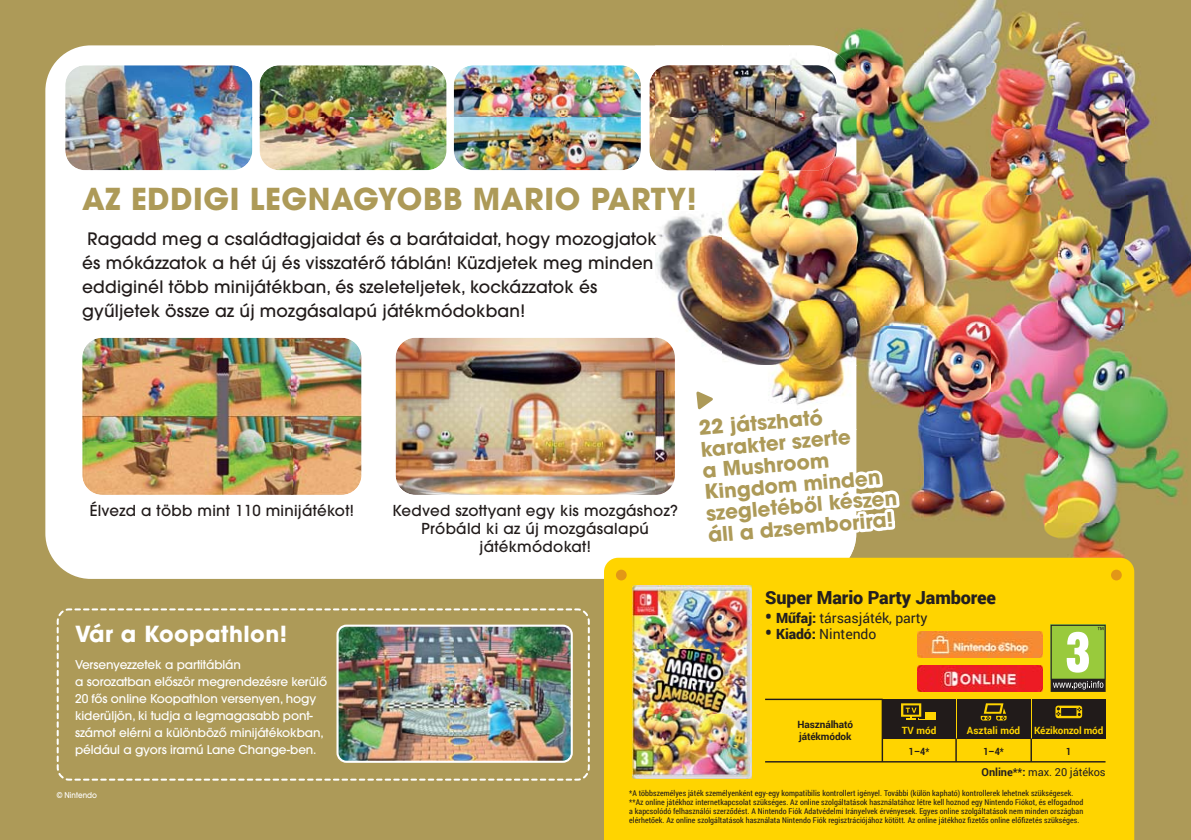
<style>
.page{position:relative;width:1191px;height:840px;background:#fff}
.page>*{position:absolute;margin:0;border:0;box-sizing:border-box;transform-origin:0 0}
.t1{font:700 30px "ITC Avant Garde Pro";letter-spacing:.02em;color:#ad9a58}
.t2{font:700 22px "ITC Avant Garde Pro";letter-spacing:.02em;color:#fff}
.t3{font:700 20px/21.6px "ITC Avant Garde Pro";color:#ad9a58}
.t4{font:900 18px "Roboto";letter-spacing:-.005em;color:#231f20}
.t5{font:500 17px/24px "ITC Avant Garde Pro";letter-spacing:.01em;color:#211b1a}
.t6{font:500 15px/18px "ITC Avant Garde Pro";letter-spacing:.02em;color:#211b1a;text-align:center}
.t7{font:14px "Roboto";letter-spacing:-.005em;color:#231f20}
.t8{font:500 12px/17px "ITC Avant Garde Pro";letter-spacing:-.01em;color:#fff}
.t9{font:11px "Roboto";letter-spacing:-.005em;color:#231f20}
.t10{font:700 10px "Roboto";letter-spacing:-.01em;color:#ffd400}
.t11{font:700 10px/12px "Roboto";letter-spacing:-.01em;color:#211b1a}
.t12{font:700 10px "Roboto";letter-spacing:-.01em;color:#211b1a;scale:.9 1}
.t13{font:8px/9px "Roboto Condensed";letter-spacing:.01em;color:#211b1a}
.t14{font:500 8px "ITC Avant Garde Pro";color:#fff;scale:.9 1}
.s1{font-weight:900;font-size:18px}
.s2{font-weight:900}
.s3{font-weight:700}
</style>
<div class="page">
<div style="left:0;top:0;width:1191px;height:839px;background:#ad9a58"></div>
<div style="left:45px;top:45px;width:811px;height:533px;background:#fff;border-radius:45px"></div>
<img style="left:65px;top:65px;width:187px;height:105px">
<img style="left:259px;top:65px;width:187px;height:105px">
<img style="left:454px;top:65px;width:187px;height:105px">
<img style="left:649px;top:72px;width:6px;height:92px">
<img style="left:82px;top:337px;width:279px;height:157px">
<img style="left:395px;top:337px;width:278px;height:157px">
<svg style="left:56px;top:608px;width:534px;height:173px"></svg>
<img style="left:337px;top:625px;width:235px;height:136px">
<div style="left:336px;top:624px;width:237px;height:138px;border:2px solid #fff;border-radius:9px"></div>
<img style="left:841px;top:0;width:285px;height:63px">
<img style="left:856px;top:63px;width:295px;height:66px">
<img style="left:856px;top:129px;width:335px;height:394px">
<img style="left:856px;top:523px;width:202px;height:15px">
<img style="left:1058px;top:523px;width:67px;height:34px">
<img style="left:1134px;top:570px;width:1px;height:19px">
<img style="left:722px;top:45px;width:67px;height:1px">
<img style="left:789px;top:45px;width:67px;height:320px">
<img style="left:655px;top:170px;width:67px;height:195px">
<img style="left:722px;top:170px;width:67px;height:195px">
<img style="left:673px;top:365px;width:176px;height:64px">
<img style="left:655px;top:429px;width:201px;height:128px">
<img style="left:655px;top:65px;width:181px;height:105px">
<div style="left:604px;top:557px;width:530px;height:282px;background:#ffd400"></div>
<div style="left:1111px;top:569px;width:10px;height:11px;background:#e29717;border-radius:50%"></div>
<div style="left:616px;top:569px;width:10px;height:11px;background:#e29717;border-radius:50%"></div>
<img style="left:632px;top:585px;width:119px;height:193px">
<svg style="left:696px;top:391px;width:17px;height:18px"></svg>
<svg style="left:1050px;top:624px;width:55px;height:67px;background:#96b35c"></svg>
<img style="left:917px;top:630px;width:125px;height:27px">
<img style="left:917px;top:664px;width:125px;height:27px">
<div style="left:881px;top:698px;width:74px;height:40px;background:#211b1a"></div>
<svg style="left:901px;top:703px;width:35px;height:16px"></svg>
<div style="left:956px;top:698px;width:74px;height:40px;background:#211b1a"></div>
<svg style="left:980px;top:703px;width:26px;height:17px"></svg>
<div style="left:1032px;top:698px;width:73px;height:40px;background:#211b1a"></div>
<svg style="left:1055px;top:705px;width:27px;height:12px"></svg>
<hr style="left:765px;top:760px;width:340px;height:2px;background:#211b1a">
<hr style="left:765px;top:698px;width:117px;height:1px;background:#211b1a">
<svg style="left:955px;top:738px;width:1px;height:23px"></svg>
<hr style="left:881px;top:699px;width:2px;height:62px;background:#211b1a">
<hr style="left:1030px;top:738px;width:2px;height:23px;background:#211b1a">
<h1 class="t1" style="left:82px;top:185px;width:616px">AZ EDDIGI LEGNAGYOBB MARIO PARTY!</h1>
<p class="t5" style="left:82px;top:228px;width:576px;text-indent:5px">Ragadd meg a családtagjaidat és a barátaidat, hogy mozogjatok és mókázzatok a hét új és visszatérő táblán! Küzdjetek meg minden eddiginél több minijátékban, és szeleteljetek, kockázzatok és gyűljetek össze az új mozgásalapú játékmódokban!</p>
<h3 class="t6" style="left:90px;top:502px;width:266px">Élvezd a több mint 110 minijátékot!</h3>
<h3 class="t6" style="left:392px;top:502px;width:287px">Kedved szottyant egy kis mozgáshoz?<br>Próbáld ki az új mozgásalapú játékmódokat!</h3>
<h2 class="t2" style="left:75px;top:623px;width:213px">Vár a Koopathlon!</h2>
<p class="t8" style="left:75px;top:656px;width:253px">Versenyezzetek a partitáblán<br>a sorozatban először megrendezésre kerülő 20 fős online Koopathlon versenyen, hogy kiderüljön, ki tudja a legmagasabb pont&shy;számot elérni a különböző minijátékokban, például a gyors iramú Lane Change-ben.</p>
<h3 class="t3" style="left:698px;top:418px;width:193px;rotate:-5deg">22 játszható karakter szerte<br>a Mushroom<br>Kingdom minden szegletéből készen áll a dzsemborira!</h3>
<h3 class="t4" style="left:765px;top:585px;width:232px">Super Mario Party Jamboree</h3>
<h3 class="t7" style="left:765px;top:608px;width:164px"><span class="s1">•</span> <span class="s2">Műfaj:</span> társasjáték, party</h3>
<h3 class="t7" style="left:765px;top:624px;width:113px"><span class="s1">•</span> <span class="s2">Kiadó:</span> Nintendo</h3>
<p class="t11" style="left:797px;top:718px;width:57px">Használható játékmódok</p>
<p class="t10" style="left:901px;top:723px;width:36px">TV mód</p>
<p class="t10" style="left:967px;top:723px;width:55px">Asztali mód</p>
<p class="t10" style="left:1034px;top:723px;width:71px">Kézikonzol mód</p>
<p class="t12" style="left:909px;top:744px;width:24px">1–4*</p>
<p class="t12" style="left:983px;top:744px;width:24px">1–4*</p>
<p class="t12" style="left:1066px;top:744px;width:7px">1</p>
<p class="t14" style="left:57px;top:790px;width:46px">© Nintendo</p>
<h3 class="t9" style="left:981px;top:764px;width:126px"><span class="s3">Online**:</span> max. 20 játékos</h3>
<p class="t13" style="left:629px;top:787px;width:456px">*A többszemélyes játék személyenként egy-egy kompatibilis kontrollert igényel. További (külön kapható) kontrollerek lehetnek szükségesek. **Az online játékhoz internetkapcsolat szükséges. Az online szolgáltatások használatához létre kell hoznod egy Nintendo Fiókot, és elfogadnod a kapcsolódó felhasználói szerződést. A Nintendo Fiók Adatvédelmi Irányelvek érvényesek. Egyes online szolgáltatások nem minden országban elérhetőek. Az online szolgáltatások használata Nintendo Fiók regisztrációjához kötött. Az online játékhoz fizetős online előfizetés szükséges.</p>
</div>
